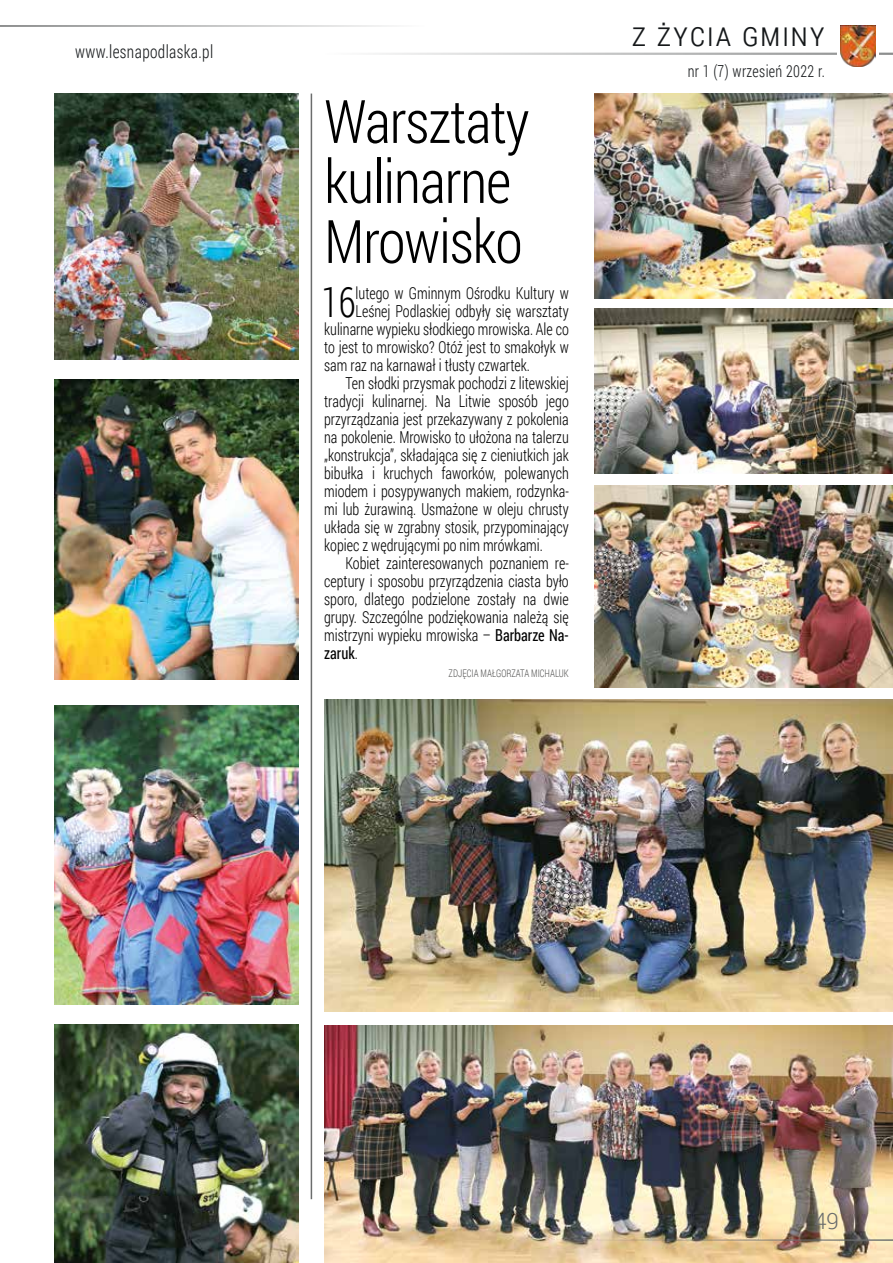
<style>
.page{position:relative;width:893px;height:1263px;background:#fff}
.page>*{position:absolute;margin:0;border:0;box-sizing:border-box;transform-origin:0 0}
.t1{font:300 60px/60px "Roboto Condensed";letter-spacing:-.02em;color:#000;scale:.95 1}
.t2{font:300 41.85px "Roboto Condensed";color:#000;scale:.87 1}
.t3{font:300 33px "Roboto Condensed";color:#15181a}
.t4{font:300 22.5px "Roboto";color:#6b6d6d}
.t5{font:300 18px "Roboto Condensed";letter-spacing:.025em;color:#15181a;scale:.87 1}
.t6{font:300 16.5px "Roboto Condensed";color:#000;scale:.87 1}
.t7{font:300 16.5px "Roboto Condensed";letter-spacing:.025em;color:#15181a;scale:.87 1}
.t8{font:16.5px "Roboto Condensed";color:#000;scale:.87 1}
.t9{font:300 10.5px "Roboto Condensed";color:#575756;scale:.87 1}
.s1{font-weight:400}
.s2{font-weight:300}
</style>
<div class="page">
<img style="left:324px;top:1025px;width:569px;height:238px">
<hr style="left:582px;top:1239px;width:311px;height:2px;background:#6b6d6d">
<hr style="left:0;top:25px;width:425px;height:2px;background:#6b6d6d">
<hr style="left:324px;top:53px;width:569px;height:1px;background:#6b6d6d">
<hr style="left:324px;top:54px;width:569px;height:1px;background:#6b6d6d">
<svg style="left:837px;top:47px;width:42px;height:9px"></svg>
<img style="left:841px;top:26px;width:34px;height:40px">
<img style="left:594px;top:94px;width:299px;height:204px">
<img style="left:324px;top:699px;width:569px;height:312px">
<img style="left:594px;top:308px;width:299px;height:166px">
<img style="left:594px;top:485px;width:299px;height:203px">
<hr style="left:311px;top:94px;width:1px;height:1105px;background:#6b6d6d">
<img style="left:54px;top:705px;width:245px;height:299px">
<img style="left:54px;top:94px;width:245px;height:266px">
<img style="left:54px;top:380px;width:245px;height:299px">
<img style="left:54px;top:1025px;width:245px;height:238px">
<p class="t5" style="left:75px;top:39px;width:160px">www.lesnapodlaska.pl</p>
<h1 class="t1" style="left:324px;top:90px;width:218px">Warsztaty kulinarne<br>Mrowisko</h1>
<h2 class="t2" style="left:321px;top:273px;width:41px">16</h2>
<p class="t6" style="left:356px;top:282px;width:247px">lutego w Gminnym Ośrodku Kultury w</p>
<p class="t6" style="left:356px;top:300px;width:247px">Leśnej Podlaskiej odbyły się warsztaty</p>
<p class="t6" style="left:324px;top:318px;width:283px">kulinarne wypieku słodkiego mrowiska. Ale co</p>
<p class="t6" style="left:324px;top:336px;width:283px">to jest to mrowisko? Otóż jest to smakołyk w</p>
<p class="t6" style="left:324px;top:354px;width:238px">sam raz na karnawał i tłusty czwartek.</p>
<p class="t6" style="left:345px;top:372px;width:258px">Ten słodki przysmak pochodzi z litewskiej</p>
<p class="t6" style="left:324px;top:390px;width:283px">tradycji kulinarnej. Na Litwie sposób jego</p>
<p class="t6" style="left:324px;top:408px;width:283px">przyrządzania jest przekazywany z pokolenia</p>
<p class="t6" style="left:324px;top:426px;width:283px">na pokolenie. Mrowisko to ułożona na talerzu</p>
<p class="t6" style="left:324px;top:444px;width:283px">„konstrukcja”, składająca się z cieniutkich jak</p>
<p class="t6" style="left:324px;top:462px;width:283px">bibułka i kruchych faworków, polewanych</p>
<p class="t6" style="left:324px;top:480px;width:283px">miodem i posypywanych makiem, rodzynka-</p>
<p class="t6" style="left:324px;top:498px;width:283px">mi lub żurawiną. Usmażone w oleju chrusty</p>
<p class="t6" style="left:324px;top:516px;width:283px">układa się w zgrabny stosik, przypominający</p>
<p class="t6" style="left:324px;top:534px;width:253px">kopiec z wędrującymi po nim mrówkami.</p>
<p class="t6" style="left:345px;top:552px;width:258px">Kobiet zainteresowanych poznaniem re-</p>
<p class="t6" style="left:324px;top:570px;width:283px">ceptury i sposobu przyrządzenia ciasta było</p>
<p class="t6" style="left:324px;top:588px;width:283px">sporo, dlatego podzielone zostały na dwie</p>
<p class="t6" style="left:324px;top:606px;width:283px">grupy. Szczególne podziękowania należą się</p>
<p class="t6" style="left:324px;top:624px;width:283px">mistrzyni wypieku mrowiska – <span class="s1">Barbarze Na-</span></p>
<p class="t8" style="left:324px;top:642px;width:40px">zaruk<span class="s2">.</span></p>
<p class="t9" style="left:449px;top:666px;width:140px">ZDJĘCIA MAŁGORZATA MICHALUK</p>
<h3 class="t3" style="left:632px;top:11px;width:195px">z życia gminy</h3>
<p class="t7" style="left:688px;top:59px;width:159px">nr 1 (7) wrzesień 2022 r.</p>
<h3 class="t4" style="left:814px;top:1205px;width:26px">49</h3>
</div>
